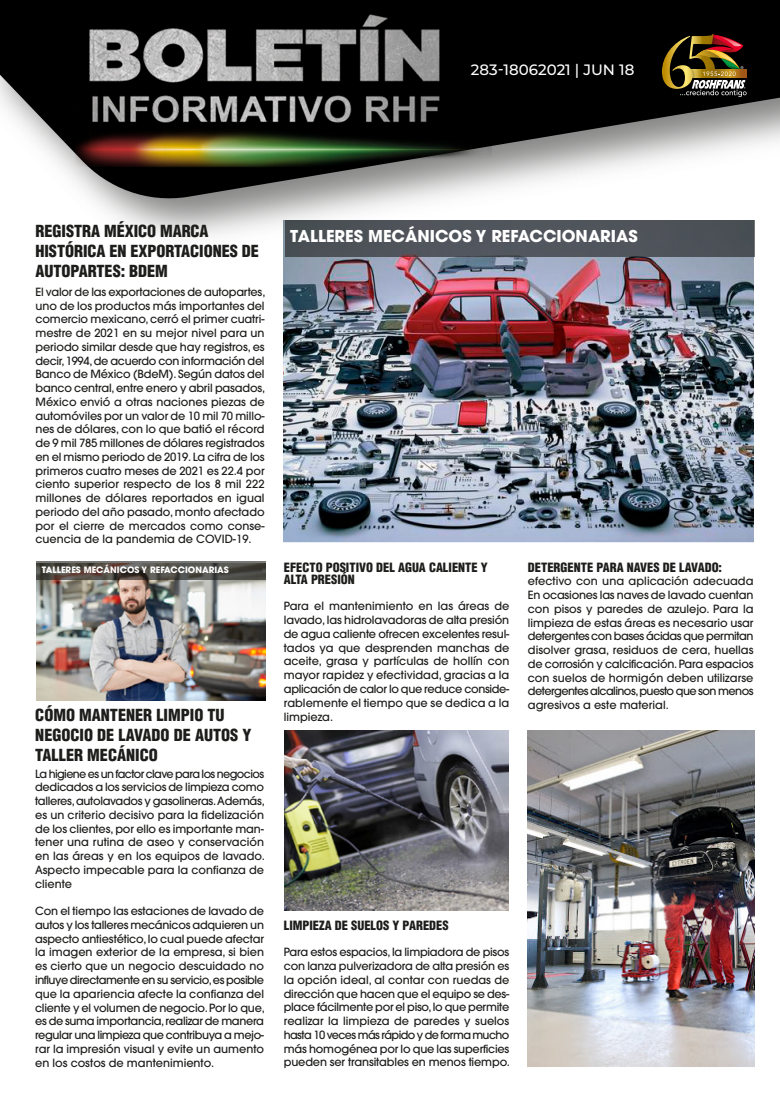
<style>
.page{position:relative;width:780px;height:1093px;background:#fff}
.page>*{position:absolute;margin:0;border:0;box-sizing:border-box;transform-origin:0 0}
.t1{font:900 condensed 16.25px/20px "Helvetica";letter-spacing:-.005em;color:#1d1d1b}
.t2{font:700 16.25px "Avant Garde";color:#fff}
.t3{font:500 15px "Montserrat";color:#fff}
.t4{font:900 condensed 12.5px/12.5px "Helvetica";color:#1d1d1b}
.t5{font:500 11.25px/13.8px "Avant Garde";color:#1d1d1b;text-align:justify}
.t6{font:700 8.75px "Avant Garde";color:#fff}
</style>
<div class="page">
<img style="left:283px;top:261px;width:470px;height:282px">
<img style="left:284px;top:730px;width:224px;height:180px">
<img style="left:36px;top:580px;width:229px;height:120px">
<img style="left:98px;top:203px;width:657px;height:58px">
<svg style="left:0;top:0;width:780px;height:203px;fill:#000"></svg>
<div style="left:285px;top:221px;width:469px;height:36px;background:#4f545b"></div>
<svg style="left:36px;top:561px;width:229px;height:19px;background:#524e49"></svg>
<img style="left:687px;top:31px;width:31px;height:3px">
<img style="left:746px;top:67px;width:4px;height:13px">
<div style="left:690px;top:70px;width:57px;height:7px;background:#9f5616"></div>
<img style="left:660px;top:33px;width:36px;height:58px">
<img style="left:662px;top:34px;width:84px;height:63px">
<img style="left:75px;top:0;width:416px;height:177px">
<img style="left:528px;top:730px;width:226px;height:337px">
<h2 class="t3" style="left:471px;top:59px;width:165px">283-18062021 | JUN 18</h2>
<h1 class="t1" style="left:36px;top:221px;width:225px">REGISTRA MÉXICO MARCA<br>HISTÓRICA EN EXPORTACIONES DE<br>AUTOPARTES: BDEM</h1>
<p class="t5" style="left:36px;top:285px;width:231px">El valor de las exportaciones de autopartes, uno de los productos más importantes del comercio mexicano, cerró el primer cuatri&shy;mestre de 2021 en su mejor nivel para un periodo similar desde que hay registros, es decir, 1994, de acuerdo con información del Banco de México (BdeM). Según datos del banco central, entre enero y abril pasados, México envió a otras naciones piezas de automóviles por un valor de 10 mil 70 millo&shy;nes de dólares, con lo que batió el récord de 9 mil 785 millones de dólares registrados en el mismo periodo de 2019. La cifra de los primeros cuatro meses de 2021 es 22.4 por ciento superior respecto de los 8 mil 222 millones de dólares reportados en igual periodo del año pasado, monto afectado por el cierre de mercados como conse&shy;cuencia de la pandemia de COVID-19.</p>
<h1 class="t2" style="left:290px;top:225px;width:349px">TALLERES MECÁNICOS Y REFACCIONARIAS</h1>
<p class="t6" style="left:42px;top:564px;width:189px">TALLERES MECÁNICOS Y REFACCIONARIAS</p>
<p class="t4" style="left:284px;top:561px;width:205px">EFECTO POSITIVO DEL AGUA CALIENTE Y<br>ALTA PRESIÓN</p>
<p class="t5" style="left:284px;top:599px;width:227px">Para el mantenimiento en las áreas de lavado, las hidrolavadoras de alta presión de agua caliente ofrecen excelentes resul&shy;tados ya que desprenden manchas de aceite, grasa y partículas de hollín con mayor rapidez y efectividad, gracias a la aplicación de calor lo que reduce conside&shy;rablemente el tiempo que se dedica a la limpieza.</p>
<h1 class="t1" style="left:35px;top:705px;width:218px">CÓMO MANTENER LIMPIO TU<br>NEGOCIO DE LAVADO DE AUTOS Y<br>TALLER MECÁNICO</h1>
<p class="t5" style="left:35px;top:766px;width:231px">La higiene es un factor clave para los negocios dedicados a los servicios de limpieza como talleres, autolavados y gasolineras. Además, es un criterio decisivo para la fidelización de los clientes, por ello es importante man&shy;tener una rutina de aseo y conservación en las áreas y en los equipos de lavado.<br>Aspecto impecable para la confianza de cliente</p>
<p class="t5" style="left:35px;top:904px;width:231px">Con el tiempo las estaciones de lavado de autos y los talleres mecánicos adquieren un aspecto antiestético, lo cual puede afectar la imagen exterior de la empresa, si bien es cierto que un negocio descuidado no influye directamente en su servicio, es posible que la apariencia afecte la confianza del cliente y el volumen de negocio. Por lo que, es de suma importancia, realizar de manera regular una limpieza que contribuya a mejo&shy;rar la impresión visual y evite un aumento en los costos de mantenimiento.</p>
<p class="t4" style="left:284px;top:919px;width:166px">LIMPIEZA DE SUELOS Y PAREDES</p>
<p class="t5" style="left:284px;top:945px;width:228px">Para estos espacios, la limpiadora de pisos con lanza pulverizadora de alta presión es la opción ideal, al contar con ruedas de dirección que hacen que el equipo se des&shy;place fácilmente por el piso, lo que permite realizar la limpieza de paredes y suelos hasta 10 veces más rápido y de forma mucho más homogénea por lo que las superficies pueden ser transitables en menos tiempo.</p>
<p class="t4" style="left:528px;top:561px;width:196px">DETERGENTE PARA NAVES DE LAVADO:</p>
<p class="t5" style="left:528px;top:574px;width:227px">efectivo con una aplicación adecuada En ocasiones las naves de lavado cuentan con pisos y paredes de azulejo. Para la limpieza de estas áreas es necesario usar detergentes con bases ácidas que permitan disolver grasa, residuos de cera, huellas de corrosión y calcificación. Para espacios con suelos de hormigón deben utilizarse detergentes alcalinos, puesto que son menos agresivos a este material.</p>
</div>
